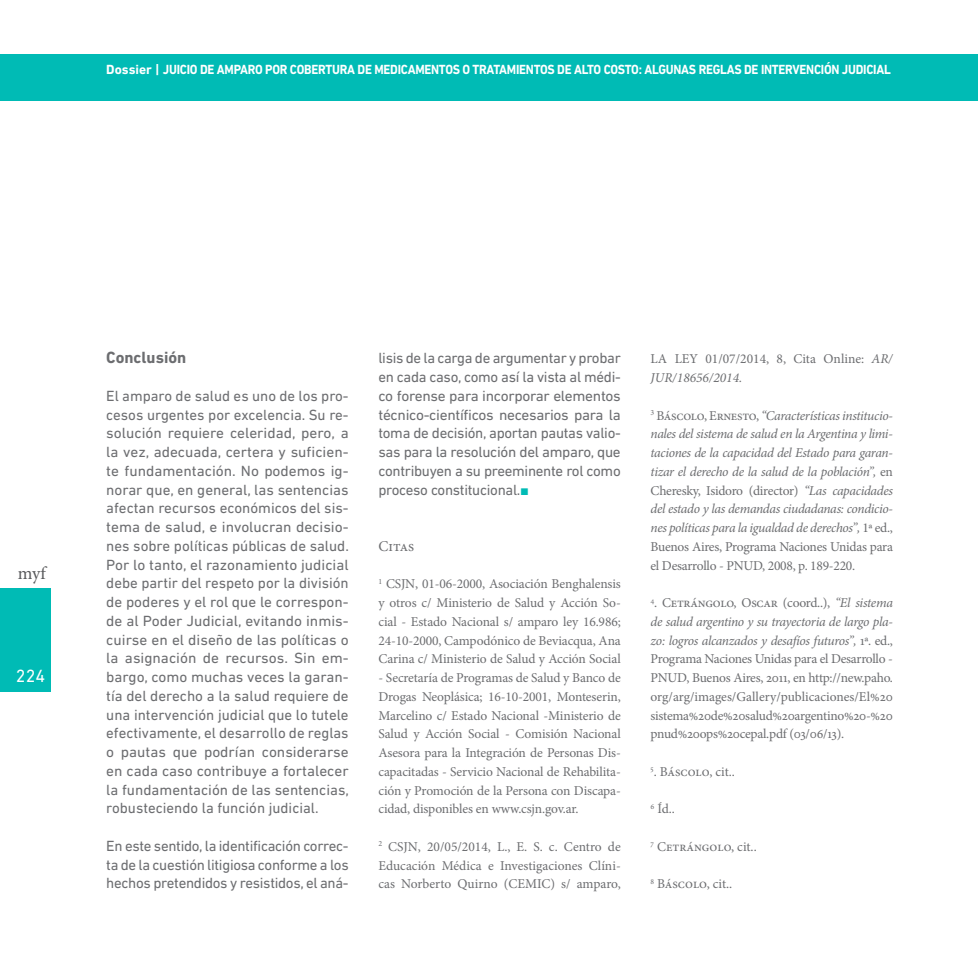
<style>
.page{position:relative;width:978px;height:978px;background:#fff}
.page>*{position:absolute;margin:0;border:0;box-sizing:border-box;transform-origin:0 0}
.t1{font:18px "Minion Pro";color:#57585a}
.t2{font:18px "DIN Next LT Pro";color:#fff}
.SUBT_INT_NOTA_LALO{font:700 16.5px "DIN Next LT Pro";color:#6c6d70}
.t3{font:15px/18.8px "DIN Next LT Pro";letter-spacing:-.02em;color:#6c6d70;text-align:justify}
.t4{font:15px "Minion Pro";letter-spacing:-.005em;color:#6c6d70}
.Bibliografía{font:13.5px/18.8px "Minion Pro";letter-spacing:-.01em;color:#6c6d70;text-align:justify}
.Bibliografía-2{font:italic 13.5px/18.8px "Minion Pro";letter-spacing:-.025em;color:#6c6d70;text-align:justify}
.NOT_Cuerpo_minion_9{font:700 13.5px "DIN Next LT Pro";letter-spacing:-.02em;color:#fff}
.s1{font-family:"Times New Roman";font-size:14.7px;color:#00bbb5}
.s2{font-style:italic}
.s3{font-style:normal}
</style>
<div class="page">
<div style="left:0;top:588px;width:51px;height:104px;background:#00bbb5"></div>
<div style="left:0;top:54px;width:978px;height:47px;background:#00bbb5"></div>
<p class="NOT_Cuerpo_minion_9" style="left:106px;top:61px;width:786px">Dossier | JUICIO DE AMPARO POR COBERTURA DE MEDICAMENTOS O TRATAMIENTOS DE ALTO COSTO: ALGUNAS REGLAS DE INTERVENCIÓN JUDICIAL</p>
<p class="t1" style="left:18px;top:561px;width:29px">myf</p>
<p class="t2" style="left:16px;top:666px;width:31px">224</p>
<p class="SUBT_INT_NOTA_LALO" style="left:106px;top:348px;width:81px">Conclusión</p>
<p class="t3" style="left:106px;top:386px;width:244px">El amparo de salud es uno de los pro&shy;cesos urgentes por excelencia. Su re&shy;solución requiere celeridad, pero, a la vez, adecuada, certera y suficien&shy;te fundamentación. No podemos ig&shy;norar que, en general, las sentencias afectan recursos económicos del sis&shy;tema de salud, e involucran decisio&shy;nes sobre políticas públicas de salud.<br>Por lo tanto, el razonamiento judicial debe partir del respeto por la división de poderes y el rol que le correspon&shy;de al Poder Judicial, evitando inmis&shy;cuirse en el diseño de las políticas o la asignación de recursos. Sin em&shy;bargo, como muchas veces la garan&shy;tía del derecho a la salud requiere de una intervención judicial que lo tutele efectivamente, el desarrollo de reglas o pautas que podrían considerarse en cada caso contribuye a fortalecer la fundamentación de las sentencias, robusteciendo la función judicial.</p>
<p class="t3" style="left:106px;top:836px;width:244px">En este sentido, la identificación correc&shy;ta de la cuestión litigiosa conforme a los hechos pretendidos y resistidos, el aná-</p>
<p class="t3" style="left:378px;top:349px;width:244px">lisis de la carga de argumentar y probar en cada caso, como así la vista al médi&shy;co forense para incorporar elementos técnico-científicos necesarios para la toma de decisión, aportan pautas valio&shy;sas para la resolución del amparo, que contribuyen a su preeminente rol como proceso constitucional.<span class="s1">■</span></p>
<p class="t4" style="left:378px;top:536px;width:37px">Citas</p>
<p class="Bibliografía" style="left:378px;top:575px;width:244px"><sup>1</sup> CSJN, 01-06-2000, Asociación Benghalensis y otros c/ Ministerio de Salud y Acción So&shy;cial - Estado Nacional s/ amparo ley 16.986; 24-10-2000, Campodónico de Beviacqua, Ana Carina c/ Ministerio de Salud y Acción Social</p>
<p class="Bibliografía" style="left:378px;top:669px;width:244px">- Secretaría de Programas de Salud y Banco de Drogas Neoplásica; 16-10-2001, Monteserin, Marcelino c/ Estado Nacional -Ministerio de Salud y Acción Social - Comisión Nacional Asesora para la Integración de Personas Dis&shy;capacitadas - Servicio Nacional de Rehabilita&shy;ción y Promoción de la Persona con Discapa&shy;cidad, disponibles en www.csjn.gov.ar.</p>
<p class="Bibliografía" style="left:378px;top:837px;width:244px"><sup>2</sup> CSJN, 20/05/2014, L., E. S. c. Centro de Educación Médica e Investigaciones Clíni&shy;cas Norberto Quirno (CEMIC) s/ amparo,</p>
<p class="Bibliografía" style="left:651px;top:350px;width:244px">LA LEY 01/07/2014, 8, Cita Online: <span class="s2">AR/<br>JUR/18656/2014.</span></p>
<p class="Bibliografía-2" style="left:651px;top:406px;width:244px"><sup>3</sup> <span class="s3">Báscolo, Ernesto,</span> “Características institucio&shy;nales del sistema de salud en la Argentina y limi&shy;taciones de la capacidad del Estado para garan&shy;tizar el derecho de la salud de la población”, <span class="s3">en Cheresky, Isidoro (director)</span> “Las capacidades del estado y las demandas ciudadanas: condicio&shy;nes políticas para la igualdad de derechos”, <span class="s3">1ª ed., Buenos Aires, Programa Naciones Unidas para el Desarrollo - PNUD, 2008, p. 189-220.</span></p>
<p class="Bibliografía" style="left:651px;top:594px;width:244px"><sup>4</sup>. Cetrángolo, Oscar (coord..), <span class="s2">“El sistema de salud argentino y su trayectoria de largo pla&shy;zo: logros alcanzados y desafíos futuros”,</span> 1ª. ed., Programa Naciones Unidas para el Desarrollo - PNUD, Buenos Aires, 2011, en http://new.paho. org/arg/images/Gallery/publicaciones/El%20 sistema%20de%20salud%20argentino%20-%20 pnud%20ops%20cepal.pdf (03/06/13).</p>
<p class="Bibliografía" style="left:651px;top:762px;width:86px"><sup>5</sup>. Báscolo, cit..</p>
<p class="Bibliografía" style="left:651px;top:800px;width:26px"><sup>6</sup> Íd..</p>
<p class="Bibliografía" style="left:651px;top:837px;width:108px"><sup>7</sup> Cetrángolo, cit..</p>
<p class="Bibliografía" style="left:651px;top:875px;width:83px"><sup>8</sup> Báscolo, cit..</p>
</div>
